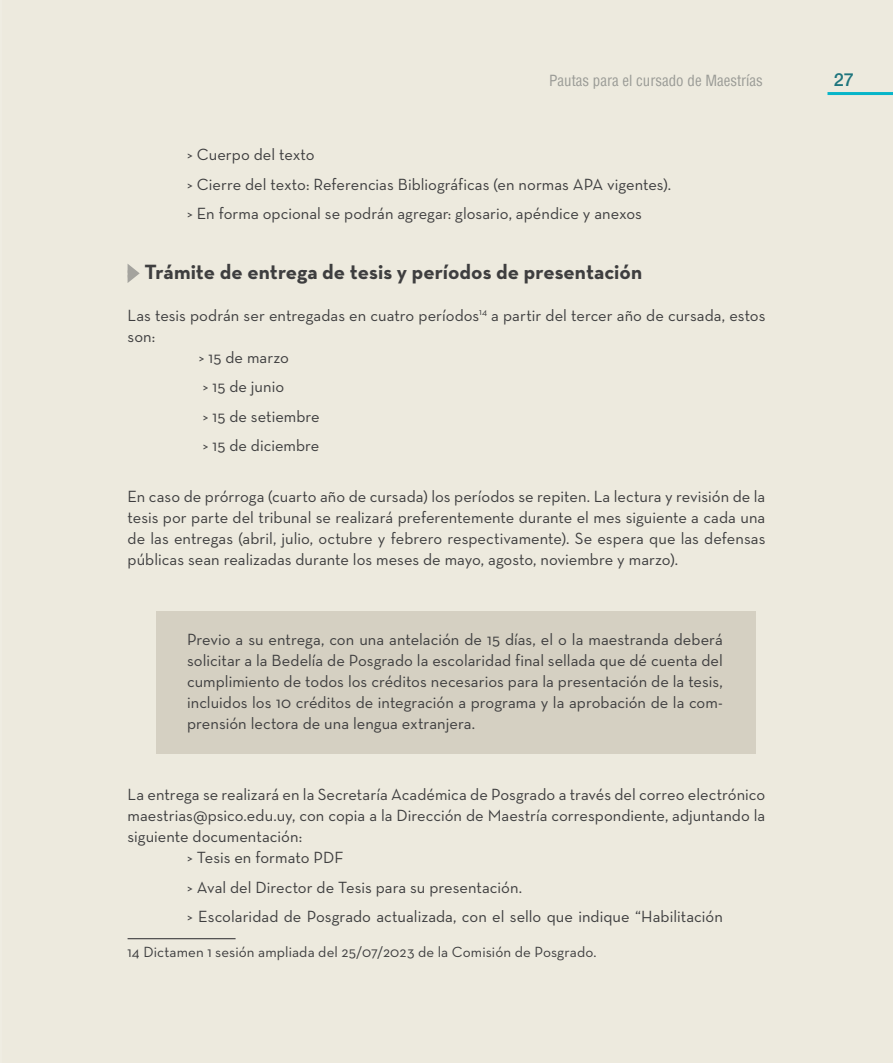
<style>
.page{position:relative;width:893px;height:1063px;background:#fff}
.page>*{position:absolute;margin:0;border:0;box-sizing:border-box;transform-origin:0 0}
.subtitulo{font:700 21px "Neutra Text";color:#3e3e3f}
.t1{font:500 18px "Helvetica Neue LT Std";color:#1e757d}
.viñetas_o_letras{font:16.5px/21px "Neutra Text";color:#3e3e3f;text-align:justify}
.Parrafo{font:16.5px/21px "Neutra Text";color:#3e3e3f;text-align:justify}
.nota_al_pie{font:15px "Neutra Text";letter-spacing:.005em;color:#3e3e3f}
.t2{font:condensed 15px "Helvetica";color:#9a9b96}
</style>
<div class="page">
<div style="left:1px;top:0;width:892px;height:1063px;background:#edeade"></div>
<hr style="left:827px;top:92px;width:66px;height:3px;background:#07b5c9">
<svg style="left:0;top:0;width:1px;height:1063px"></svg>
<div style="left:156px;top:611px;width:599px;height:143px;background:#d5d0c2"></div>
<hr style="left:128px;top:938px;width:108px;height:1px;background:#3e3e3f">
<svg style="left:128px;top:264px;width:12px;height:19px"></svg>
<p class="t2" style="left:549px;top:71px;width:215px">Pautas para el cursado de Maestrías</p>
<p class="t1" style="left:834px;top:69px;width:22px">27</p>
<p class="viñetas_o_letras" style="left:187px;top:144px;width:129px">&gt; Cuerpo del texto</p>
<p class="viñetas_o_letras" style="left:187px;top:173px;width:485px">&gt; Cierre del texto: Referencias Bibliográficas (en normas APA vigentes).</p>
<p class="viñetas_o_letras" style="left:187px;top:203px;width:456px">&gt; En forma opcional se podrán agregar: glosario, apéndice y anexos</p>
<p class="subtitulo" style="left:128px;top:258px;width:516px">&gt; Trámite de entrega de tesis y períodos de presentación</p>
<p class="Parrafo" style="left:128px;top:304px;width:639px">Las tesis podrán ser entregadas en cuatro períodos<sup>14</sup> a partir del tercer año de cursada, estos son:</p>
<p class="viñetas_o_letras" style="left:199px;top:346px;width:92px">&gt; 15 de marzo</p>
<p class="viñetas_o_letras" style="left:203px;top:376px;width:83px">&gt; 15 de junio</p>
<p class="viñetas_o_letras" style="left:203px;top:405px;width:119px">&gt; 15 de setiembre</p>
<p class="viñetas_o_letras" style="left:203px;top:435px;width:118px">&gt; 15 de diciembre</p>
<p class="Parrafo" style="left:128px;top:485px;width:639px">En caso de prórroga (cuarto año de cursada) los períodos se repiten. La lectura y revisión de la tesis por parte del tribunal se realizará preferentemente durante el mes siguiente a cada una de las entregas (abril, julio, octubre y febrero respectivamente). Se espera que las defensas públicas sean realizadas durante los meses de mayo, agosto, noviembre y marzo).</p>
<p class="viñetas_o_letras" style="left:187px;top:628px;width:537px">Previo a su entrega, con una antelación de 15 días, el o la maestranda deberá solicitar a la Bedelía de Posgrado la escolaridad final sellada que dé cuenta del cumplimiento de todos los créditos necesarios para la presentación de la tesis, incluidos los 10 créditos de integración a programa y la aprobación de la com&shy;prensión lectora de una lengua extranjera.</p>
<p class="Parrafo" style="left:128px;top:784px;width:639px">La entrega se realizará en la Secretaría Académica de Posgrado a través del correo electrónico maestrias@psico.edu.uy, con copia a la Dirección de Maestría correspondiente, adjuntando la siguiente documentación:</p>
<p class="viñetas_o_letras" style="left:187px;top:847px;width:158px">&gt; Tesis en formato PDF</p>
<p class="viñetas_o_letras" style="left:187px;top:876px;width:337px">&gt; Aval del Director de Tesis para su presentación.</p>
<p class="viñetas_o_letras" style="left:187px;top:906px;width:537px">&gt; Escolaridad de Posgrado actualizada, con el sello que indique “Habilitación</p>
<p class="nota_al_pie" style="left:128px;top:943px;width:470px">14 Dictamen 1 sesión ampliada del 25/07/2023 de la Comisión de Posgrado.</p>
</div>
